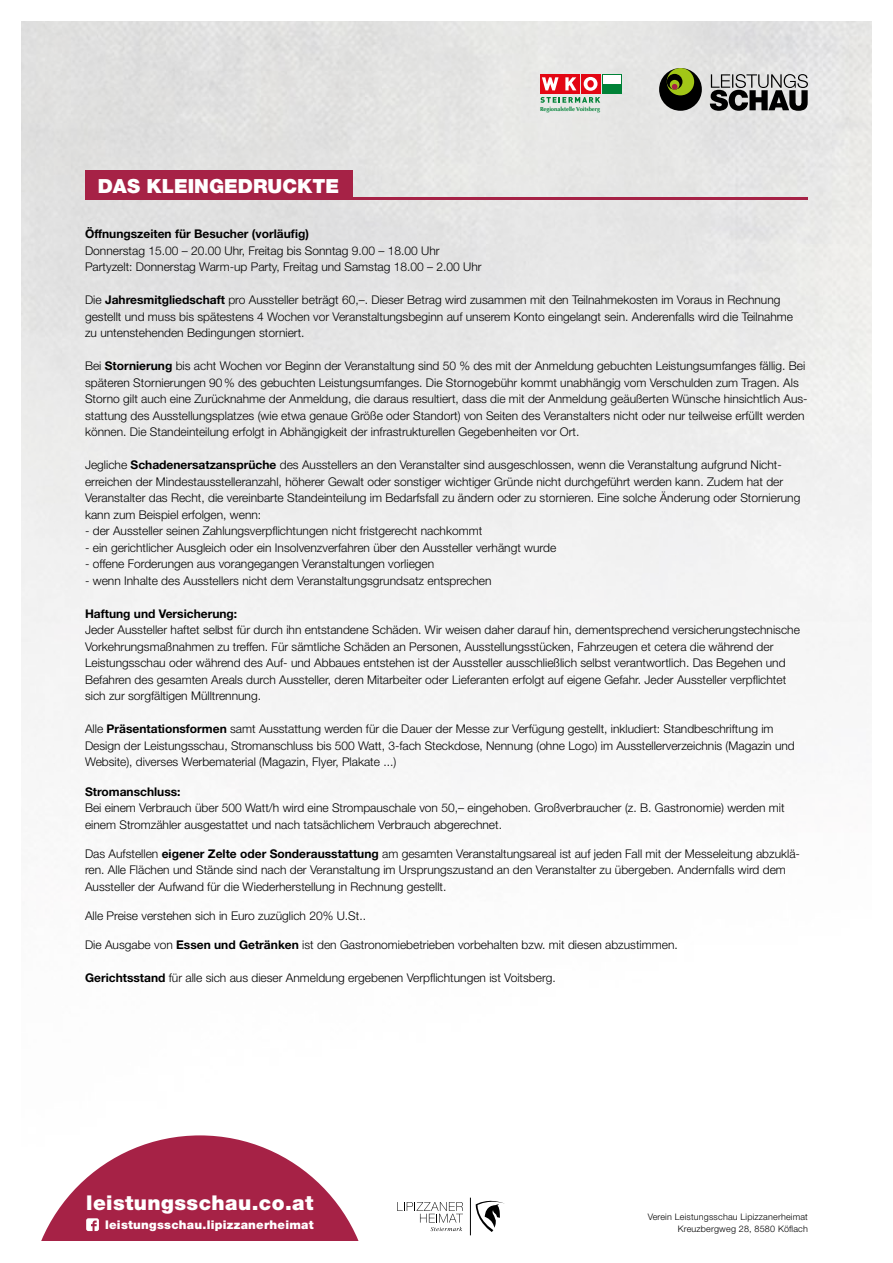
<style>
.page{position:relative;width:893px;height:1263px;background:#fff}
.page>*{position:absolute;margin:0;border:0;box-sizing:border-box;transform-origin:0 0}
.t1{font:900 20.4px "Helvetica Neue LT Std";letter-spacing:.02em;color:#fff}
.t2{font:900 19.5px "Helvetica Neue LT Std";color:#fff}
.t3{font:300 12px/16.5px "Helvetica Neue LT Std";color:#000}
.t4{font:700 12px "Helvetica Neue LT Std";color:#000}
.t5{font:900 12px "Helvetica Neue LT Std";letter-spacing:.02em;color:#fff}
.t6{font:300 9px/12px "Helvetica Neue LT Std";letter-spacing:.02em;color:#000;text-align:right}
.t7{font:700 5.85px "Optima";letter-spacing:-.005em;color:#008237}
.s1{font-weight:700}
</style>
<div class="page">
<img style="left:21px;top:21px;width:851px;height:1215px">
<div style="left:85px;top:170px;width:268px;height:30px;background:#a62246"></div>
<hr style="left:247px;top:198px;width:561px;height:2px;background:#a62246">
<div style="left:659px;top:68px;width:43px;height:43px;background:#000;border-radius:50%"></div>
<div style="left:667px;top:68px;width:27px;height:27px;background:#a2c617;border-radius:50%"></div>
<svg style="left:667px;top:74px;width:15px;height:16px"></svg>
<svg style="left:670px;top:80px;width:9px;height:10px"></svg>
<svg style="left:672px;top:84px;width:5px;height:6px"></svg>
<svg style="left:710px;top:74px;width:98px;height:37px"></svg>
<div style="left:602px;top:74px;width:19px;height:20px;background:#008237"></div>
<div style="left:603px;top:75px;width:17px;height:9px;background:#fff"></div>
<svg style="left:540px;top:97px;width:60px;height:6px"></svg>
<svg style="left:581px;top:74px;width:19px;height:20px"></svg>
<div style="left:561px;top:74px;width:19px;height:20px;background:#e30613"></div>
<svg style="left:565px;top:77px;width:11px;height:13px"></svg>
<div style="left:541px;top:74px;width:19px;height:20px;background:#e30613"></div>
<svg style="left:542px;top:77px;width:16px;height:13px"></svg>
<div style="left:584px;top:77px;width:13px;height:14px;background:#fff;border-radius:50%"></div>
<div style="left:587px;top:80px;width:7px;height:8px;background:#e30613;border-radius:50%"></div>
<hr style="left:470px;top:1198px;width:1px;height:37px;background:#000">
<svg style="left:476px;top:1200px;width:29px;height:32px"></svg>
<svg style="left:397px;top:1202px;width:66px;height:29px"></svg>
<svg style="left:28px;top:1135px;width:344px;height:106px"></svg>
<p class="t7" style="left:540px;top:106px;width:61px">Regionalstelle Voitsberg</p>
<h2 class="t2" style="left:98px;top:174px;width:243px">DAS KLEINGEDRUCKTE</h2>
<p class="t4" style="left:85px;top:226px;width:226px">Öffnungszeiten für Besucher (vorläufig)</p>
<p class="t3" style="left:85px;top:242px;width:398px">Donnerstag 15.00 – 20.00 Uhr, Freitag bis Sonntag 9.00 – 18.00 Uhr<br>Partyzelt: Donnerstag Warm-up Party, Freitag und Samstag 18.00 – 2.00 Uhr</p>
<p class="t3" style="left:85px;top:291px;width:709px">Die <span class="s1">Jahresmitgliedschaft</span> pro Aussteller beträgt 60,–. Dieser Betrag wird zusammen mit den Teilnahmekosten im Voraus in Rechnung gestellt und muss bis spätestens 4 Wochen vor Veranstaltungsbeginn auf unserem Konto eingelangt sein. Anderenfalls wird die Teilnahme zu untenstehenden Bedingungen storniert.</p>
<p class="t3" style="left:85px;top:357px;width:724px">Bei <span class="s1">Stornierung</span> bis acht Wochen vor Beginn der Veranstaltung sind 50 % des mit der Anmeldung gebuchten Leistungsumfanges fällig. Bei späteren Stornierungen 90% des gebuchten Leistungsumfanges. Die Stornogebühr kommt unabhängig vom Verschulden zum Tragen. Als Storno gilt auch eine Zurücknahme der Anmeldung, die daraus resultiert, dass die mit der Anmeldung geäußerten Wünsche hinsichtlich Aus&shy;stattung des Ausstellungsplatzes (wie etwa genaue Größe oder Standort) von Seiten des Veranstalters nicht oder nur teilweise erfüllt werden können. Die Standeinteilung erfolgt in Abhängigkeit der infrastrukturellen Gegebenheiten vor Ort.</p>
<p class="t3" style="left:85px;top:456px;width:717px">Jegliche <span class="s1">Schadenersatzansprüche</span> des Ausstellers an den Veranstalter sind ausgeschlossen, wenn die Veranstaltung aufgrund Nicht&shy;erreichen der Mindestausstelleranzahl, höherer Gewalt oder sonstiger wichtiger Gründe nicht durchgeführt werden kann. Zudem hat der Veranstalter das Recht, die vereinbarte Standeinteilung im Bedarfsfall zu ändern oder zu stornieren. Eine solche Änderung oder Stornierung kann zum Beispiel erfolgen, wenn:</p>
<p class="t3" style="left:85px;top:522px;width:399px">- der Aussteller seinen Zahlungsverpflichtungen nicht fristgerecht nachkommt</p>
<p class="t3" style="left:85px;top:539px;width:473px">- ein gerichtlicher Ausgleich oder ein Insolvenzverfahren über den Aussteller verhängt wurde</p>
<p class="t3" style="left:85px;top:555px;width:351px">- offene Forderungen aus vorangegangen Veranstaltungen vorliegen</p>
<p class="t3" style="left:85px;top:572px;width:408px">- wenn Inhalte des Ausstellers nicht dem Veranstaltungsgrundsatz entsprechen</p>
<p class="t4" style="left:85px;top:606px;width:154px">Haftung und Versicherung:</p>
<p class="t3" style="left:85px;top:621px;width:716px">Jeder Aussteller haftet selbst für durch ihn entstandene Schäden. Wir weisen daher darauf hin, dementsprechend versicherungstechnische Vorkehrungsmaßnahmen zu treffen. Für sämtliche Schäden an Personen, Ausstellungsstücken, Fahrzeugen et cetera die während der Leistungsschau oder während des Auf- und Abbaues entstehen ist der Aussteller ausschließlich selbst verantwortlich. Das Begehen und Befahren des gesamten Areals durch Aussteller, deren Mitarbeiter oder Lieferanten erfolgt auf eigene Gefahr. Jeder Aussteller verpflichtet sich zur sorgfältigen Mülltrennung.</p>
<p class="t3" style="left:85px;top:720px;width:711px">Alle <span class="s1">Präsentationsformen</span> samt Ausstattung werden für die Dauer der Messe zur Verfügung gestellt, inkludiert: Standbeschriftung im<br>Design der Leistungsschau, Stromanschluss bis 500 Watt, 3-fach Steckdose, Nennung (ohne Logo) im Ausstellerverzeichnis (Magazin und<br>Website), diverses Werbematerial (Magazin, Flyer, Plakate ...)</p>
<p class="t4" style="left:85px;top:784px;width:97px">Stromanschluss:</p>
<p class="t3" style="left:85px;top:799px;width:701px">Bei einem Verbrauch über 500 Watt/h wird eine Strompauschale von 50,– eingehoben. Großverbraucher (z. B. Gastronomie) werden mit einem Stromzähler ausgestattet und nach tatsächlichem Verbrauch abgerechnet.</p>
<p class="t3" style="left:85px;top:845px;width:716px">Das Aufstellen <span class="s1">eigener Zelte oder Sonderausstattung</span> am gesamten Veranstaltungsareal ist auf jeden Fall mit der Messeleitung abzuklä&shy;ren. Alle Flächen und Stände sind nach der Veranstaltung im Ursprungszustand an den Veranstalter zu übergeben. Andernfalls wird dem<br>Aussteller der Aufwand für die Wiederherstellung in Rechnung gestellt.</p>
<p class="t3" style="left:85px;top:907px;width:282px">Alle Preise verstehen sich in Euro zuzüglich 20% U.St..</p>
<p class="t3" style="left:85px;top:936px;width:594px">Die Ausgabe von <span class="s1">Essen und Getränken</span> ist den Gastronomiebetrieben vorbehalten bzw. mit diesen abzustimmen.</p>
<p class="t3" style="left:85px;top:969px;width:472px"><span class="s1">Gerichtsstand</span> für alle sich aus dieser Anmeldung ergebenen Verpflichtungen ist Voitsberg.</p>
<h1 class="t1" style="left:86px;top:1190px;width:229px">leistungsschau.co.at</h1>
<p class="t5" style="left:105px;top:1217px;width:210px">leistungsschau.lipizzanerheimat</p>
<p class="t6" style="left:648px;top:1210px;width:162px">Verein Leistungsschau Lipizzanerheimat<br>Kreuzbergweg 28, 8580 Köflach</p>
</div>
